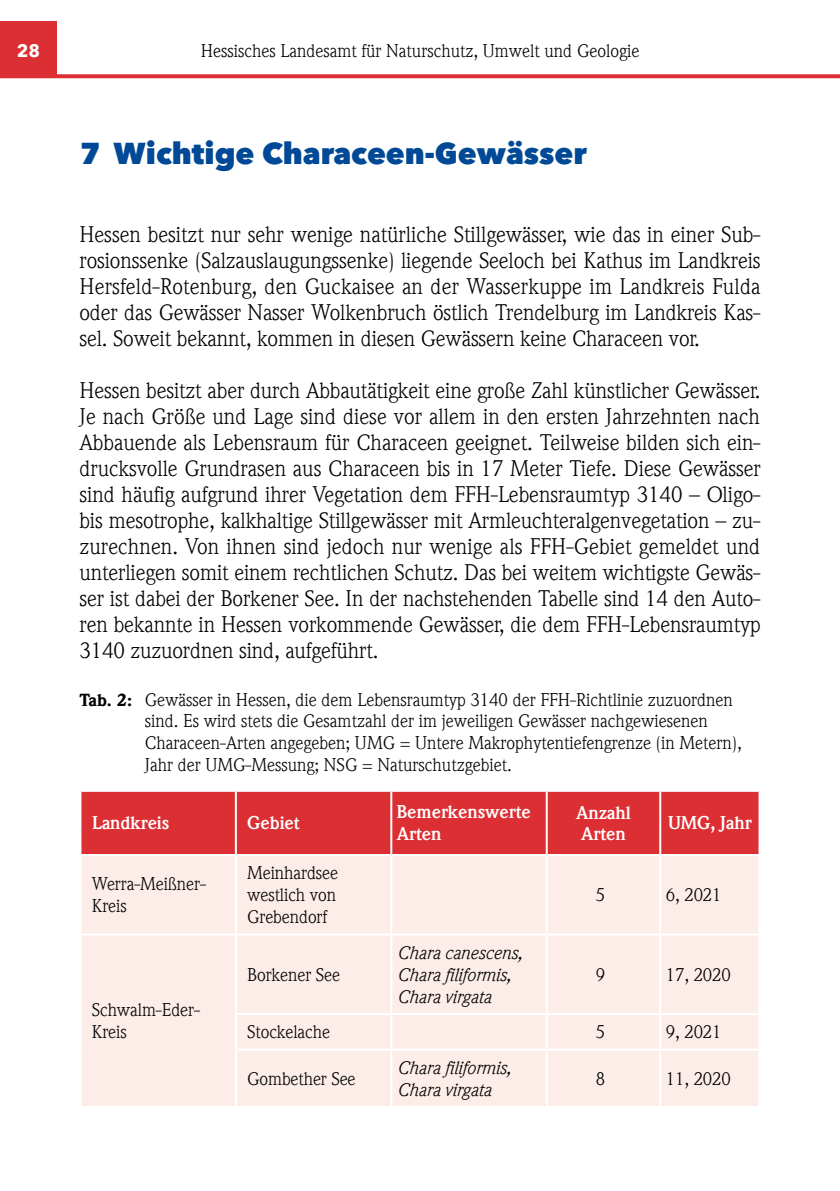
<style>
.page{position:relative;width:840px;height:1191px;background:#fff}
.page>*{position:absolute;margin:0;border:0;box-sizing:border-box;transform-origin:0 0}
.Überschrift_1{font:800 30px "Avenir Next LT Pro";color:#004996}
.Fließtext{font:22px/26px "ITC Weidemann Com";letter-spacing:-.005em;color:#000;text-align:justify}
.Tabelle_verschachtel{font:18px/21.6px "ITC Weidemann Com";color:#000}
.Tabelle_Fließtext_li{font:18px/22px "ITC Weidemann Com";letter-spacing:-.005em;color:#000}
.Tabelle_Fließtext_ze{font:italic 18px/22px "ITC Weidemann Com";letter-spacing:-.005em;color:#000}
.Tabelle_Fließtext_ze-2{font:700 18px/22px "ITC Weidemann Com";letter-spacing:-.005em;color:#fff}
.Tabelle_Fließtext_ze-3{font:18px "ITC Weidemann Com";letter-spacing:-.005em;color:#000}
.Tabelle_Fließtext_li-2{font:700 18px "ITC Weidemann Com";letter-spacing:-.005em;color:#fff}
.t1{font:700 18px "Avenir Next LT Pro";color:#fff}
.s1{font-weight:900;font-size:17px}
</style>
<div class="page">
<div style="left:0;top:22px;width:57px;height:56px;background:#dc2f34"></div>
<svg style="left:57px;top:74px;width:782px;height:4px;background:#de3c41"></svg>
<div style="left:81px;top:792px;width:677px;height:62px;background:#dc2f34"></div>
<div style="left:81px;top:856px;width:677px;height:250px;background:#fcede9"></div>
<hr style="left:391px;top:933px;width:155px;height:2px;background:#fff">
<hr style="left:546px;top:933px;width:114px;height:2px;background:#fff">
<hr style="left:660px;top:933px;width:100px;height:2px;background:#fff">
<hr style="left:235px;top:1013px;width:156px;height:2px;background:#fff">
<hr style="left:391px;top:1013px;width:155px;height:2px;background:#fff">
<hr style="left:546px;top:1013px;width:114px;height:2px;background:#fff">
<hr style="left:660px;top:1013px;width:100px;height:2px;background:#fff">
<hr style="left:235px;top:1048px;width:156px;height:2px;background:#fff">
<hr style="left:391px;top:1048px;width:155px;height:2px;background:#fff">
<hr style="left:546px;top:1048px;width:114px;height:2px;background:#fff">
<hr style="left:660px;top:1048px;width:100px;height:2px;background:#fff">
<hr style="left:235px;top:856px;width:2px;height:77px;background:#fff">
<hr style="left:235px;top:935px;width:2px;height:78px;background:#fff">
<hr style="left:235px;top:1015px;width:2px;height:33px;background:#fff">
<hr style="left:235px;top:1050px;width:2px;height:56px;background:#fff">
<hr style="left:545px;top:792px;width:2px;height:62px;background:#fff">
<hr style="left:659px;top:792px;width:2px;height:62px;background:#fff">
<hr style="left:390px;top:856px;width:2px;height:77px;background:#fff">
<hr style="left:545px;top:856px;width:2px;height:77px;background:#fff">
<hr style="left:659px;top:856px;width:2px;height:77px;background:#fff">
<hr style="left:390px;top:935px;width:2px;height:78px;background:#fff">
<hr style="left:545px;top:935px;width:2px;height:78px;background:#fff">
<hr style="left:659px;top:935px;width:2px;height:78px;background:#fff">
<hr style="left:390px;top:1015px;width:2px;height:33px;background:#fff">
<hr style="left:545px;top:1015px;width:2px;height:33px;background:#fff">
<hr style="left:659px;top:1015px;width:2px;height:33px;background:#fff">
<hr style="left:390px;top:1050px;width:2px;height:56px;background:#fff">
<hr style="left:545px;top:1050px;width:2px;height:56px;background:#fff">
<hr style="left:659px;top:1050px;width:2px;height:56px;background:#fff">
<hr style="left:79px;top:933px;width:157px;height:2px;background:#fff">
<hr style="left:236px;top:933px;width:155px;height:2px;background:#fff">
<hr style="left:235px;top:792px;width:2px;height:62px;background:#fff">
<hr style="left:390px;top:792px;width:2px;height:62px;background:#fff">
<p class="t1" style="left:17px;top:39px;width:25px">28</p>
<p class="Tabelle_verschachtel" style="left:200px;top:40px;width:440px">Hessisches Landesamt für Naturschutz, Umwelt und Geologie</p>
<p class="Überschrift_1" style="left:79px;top:135px;width:508px">7 Wichtige Characeen-Gewässer</p>
<p class="Fließtext" style="left:79px;top:222px;width:682px">Hessen besitzt nur sehr wenige natürliche Stillgewässer, wie das in einer Sub&shy;rosionssenke (Salzauslaugungssenke) liegende Seeloch bei Kathus im Landkreis Hersfeld-Rotenburg, den Guckaisee an der Wasserkuppe im Landkreis Fulda oder das Gewässer Nasser Wolkenbruch östlich Trendelburg im Landkreis Kas&shy;sel. Soweit bekannt, kommen in diesen Gewässern keine Characeen vor.</p>
<p class="Fließtext" style="left:79px;top:378px;width:682px">Hessen besitzt aber durch Abbautätigkeit eine große Zahl künstlicher Gewässer.<br>Je nach Größe und Lage sind diese vor allem in den ersten Jahrzehnten nach Abbauende als Lebensraum für Characeen geeignet. Teilweise bilden sich ein&shy;drucksvolle Grundrasen aus Characeen bis in 17 Meter Tiefe. Diese Gewässer sind häufig aufgrund ihrer Vegetation dem FFH-Lebensraumtyp 3140 – Oligo&shy;bis mesotrophe, kalkhaltige Stillgewässer mit Armleuchteralgenvegetation – zu&shy;zurechnen. Von ihnen sind jedoch nur wenige als FFH-Gebiet gemeldet und unterliegen somit einem rechtlichen Schutz. Das bei weitem wichtigste Gewäs&shy;ser ist dabei der Borkener See. In der nachstehenden Tabelle sind 14 den Auto&shy;ren bekannte in Hessen vorkommende Gewässer, die dem FFH-Lebensraumtyp 3140 zuzuordnen sind, aufgeführt.</p>
<p class="Tabelle_verschachtel" style="left:145px;top:689px;width:598px;text-indent:-65px"><span class="s1">Tab. 2:</span> Gewässer in Hessen, die dem Lebensraumtyp 3140 der FFH-Richtlinie zuzuordnen sind. Es wird stets die Gesamtzahl der im jeweiligen Gewässer nachgewiesenen Characeen-Arten angegeben; UMG = Untere Makrophytentiefengrenze (in Metern), Jahr der UMG-Messung; NSG = Naturschutzgebiet.</p>
<p class="Tabelle_Fließtext_li-2" style="left:92px;top:812px;width:79px">Landkreis</p>
<p class="Tabelle_Fließtext_li-2" style="left:247px;top:812px;width:54px">Gebiet</p>
<p class="Tabelle_Fließtext_ze-2" style="left:397px;top:802px;width:135px">Bemerkenswerte<br>Arten</p>
<p class="Tabelle_Fließtext_ze-2" style="left:576px;top:802px;width:56px">Anzahl<br>Arten</p>
<p class="Tabelle_Fließtext_ze-2" style="left:667px;top:813px;width:85px">UMG, Jahr</p>
<p class="Tabelle_Fließtext_li" style="left:92px;top:873px;width:116px">Werra-Meißner-<br>Kreis</p>
<p class="Tabelle_Fließtext_li" style="left:247px;top:862px;width:92px;text-align:justify">Meinhardsee westlich von Grebendorf</p>
<p class="Tabelle_Fließtext_li" style="left:595px;top:884px;width:11px">5</p>
<p class="Tabelle_Fließtext_ze-3" style="left:665px;top:884px;width:57px">6, 2021</p>
<p class="Tabelle_Fließtext_li" style="left:92px;top:999px;width:110px">Schwalm-Eder-<br>Kreis</p>
<p class="Tabelle_Fließtext_li" style="left:247px;top:964px;width:94px">Borkener See</p>
<p class="Tabelle_Fließtext_ze" style="left:397px;top:941px;width:126px">Chara canescens,<br>Chara filiformis,<br>Chara virgata</p>
<p class="Tabelle_Fließtext_ze-3" style="left:595px;top:964px;width:11px">9</p>
<p class="Tabelle_Fließtext_ze-3" style="left:665px;top:964px;width:66px">17, 2020</p>
<p class="Tabelle_Fließtext_li" style="left:247px;top:1021px;width:84px">Stockelache</p>
<p class="Tabelle_Fließtext_ze-3" style="left:595px;top:1021px;width:11px">5</p>
<p class="Tabelle_Fließtext_ze-3" style="left:665px;top:1021px;width:57px">9, 2021</p>
<p class="Tabelle_Fließtext_li" style="left:247px;top:1067px;width:110px">Gombether See</p>
<p class="Tabelle_Fließtext_ze" style="left:397px;top:1056px;width:115px">Chara filiformis,<br>Chara virgata</p>
<p class="Tabelle_Fließtext_ze-3" style="left:595px;top:1068px;width:11px">8</p>
<p class="Tabelle_Fließtext_ze-3" style="left:665px;top:1068px;width:66px">11, 2020</p>
</div>
